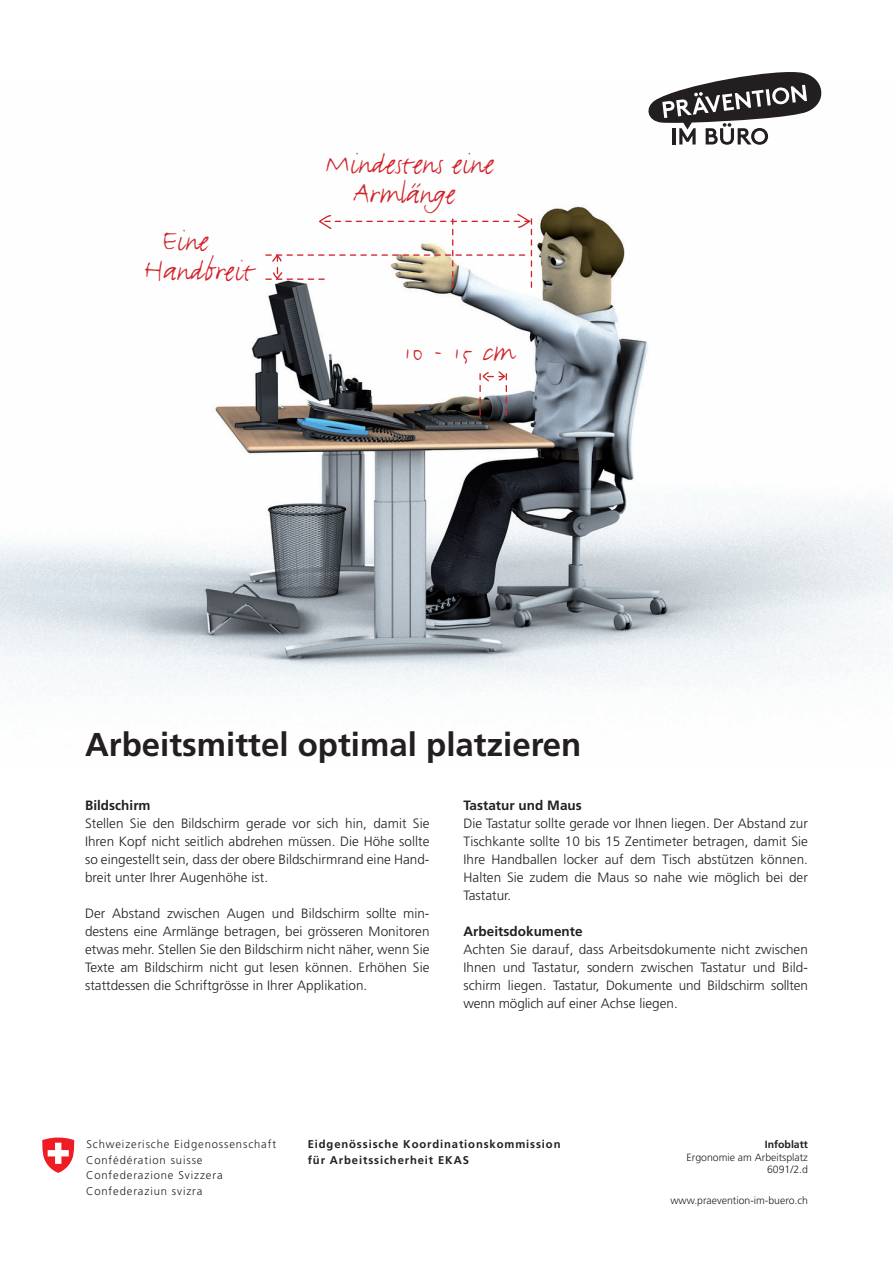
<style>
.page{position:relative;width:893px;height:1263px;background:#fff}
.page>*{position:absolute;margin:0;border:0;box-sizing:border-box;transform-origin:0 0}
.t1{font:33px "FF Justlefthand";color:#d1232a}
.Titel{font:700 33px "Frutiger";color:#231f20}
.t2{font:300 13.5px/18px "Frutiger";letter-spacing:.005em;color:#231f20;text-align:justify}
.t3{font:700 13.5px "Frutiger";letter-spacing:.005em;color:#231f20}
.t4{font:300 11.25px/15.5px "Frutiger";letter-spacing:.08em;color:#231f20}
.t5{font:700 11.25px/15.5px "Frutiger";letter-spacing:.08em;color:#231f20}
.t6{font:300 10.5px "Frutiger";color:#231f20}
.t7{font:700 10.5px "Frutiger";color:#231f20}
</style>
<div class="page">
<img style="left:0;top:90px;width:893px;height:606px">
<svg style="left:266px;top:213px;width:266px;height:74px"></svg>
<svg style="left:479px;top:370px;width:28px;height:45px"></svg>
<svg style="left:42px;top:1137px;width:33px;height:36px"></svg>
<svg style="left:648px;top:72px;width:173px;height:73px"></svg>
<p class="t1" style="left:163px;top:220px;width:47px">Eine</p>
<p class="t1" style="left:145px;top:250px;width:111px">Handbreit</p>
<p class="t1" style="left:325px;top:143px;width:170px">Mindestens eine</p>
<p class="t1" style="left:353px;top:172px;width:104px">Armlänge</p>
<p class="t1" style="left:403px;top:331px;width:113px">10 - 15 cm</p>
<p class="Titel" style="left:85px;top:725px;width:498px">Arbeitsmittel optimal platzieren</p>
<p class="t3" style="left:85px;top:797px;width:67px">Bildschirm</p>
<p class="t2" style="left:85px;top:814px;width:346px">Stellen Sie den Bildschirm gerade vor sich hin, damit Sie Ihren Kopf nicht seitlich abdrehen müssen. Die Höhe sollte so eingestellt sein, dass der obere Bildschirmrand eine Hand&shy;breit unter Ihrer Augenhöhe ist.</p>
<p class="t2" style="left:85px;top:904px;width:346px">Der Abstand zwischen Augen und Bildschirm sollte min&shy;destens eine Armlänge betragen, bei grösseren Monitoren etwas mehr. Stellen Sie den Bildschirm nicht näher, wenn Sie Texte am Bildschirm nicht gut lesen können. Erhöhen Sie stattdessen die Schriftgrösse in Ihrer Applikation.</p>
<p class="t3" style="left:463px;top:797px;width:120px">Tastatur und Maus</p>
<p class="t2" style="left:463px;top:814px;width:346px">Die Tastatur sollte gerade vor Ihnen liegen. Der Abstand zur Tischkante sollte 10 bis 15 Zentimeter betragen, damit Sie Ihre Handballen locker auf dem Tisch abstützen können.<br>Halten Sie zudem die Maus so nahe wie möglich bei der Tastatur.</p>
<p class="t3" style="left:463px;top:923px;width:121px">Arbeitsdokumente</p>
<p class="t2" style="left:463px;top:940px;width:346px">Achten Sie darauf, dass Arbeitsdokumente nicht zwischen Ihnen und Tastatur, sondern zwischen Tastatur und Bild&shy;schirm liegen. Tastatur, Dokumente und Bildschirm sollten wenn möglich auf einer Achse liegen.</p>
<p class="t4" style="left:86px;top:1137px;width:191px">Schweizerische Eidgenossenschaft<br>Confédération suisse<br>Confederazione Svizzera<br>Confederaziun svizra</p>
<p class="t5" style="left:308px;top:1136px;width:254px">Eidgenössische Koordinationskommission für Arbeitssicherheit EKAS</p>
<p class="t7" style="left:765px;top:1138px;width:45px">Infoblatt</p>
<p class="t6" style="left:687px;top:1151px;width:123px">Ergonomie am Arbeitsplatz</p>
<p class="t6" style="left:767px;top:1164px;width:42px">6091/2.d</p>
<p class="t6" style="left:670px;top:1194px;width:139px">www.praevention-im-buero.ch</p>
</div>
